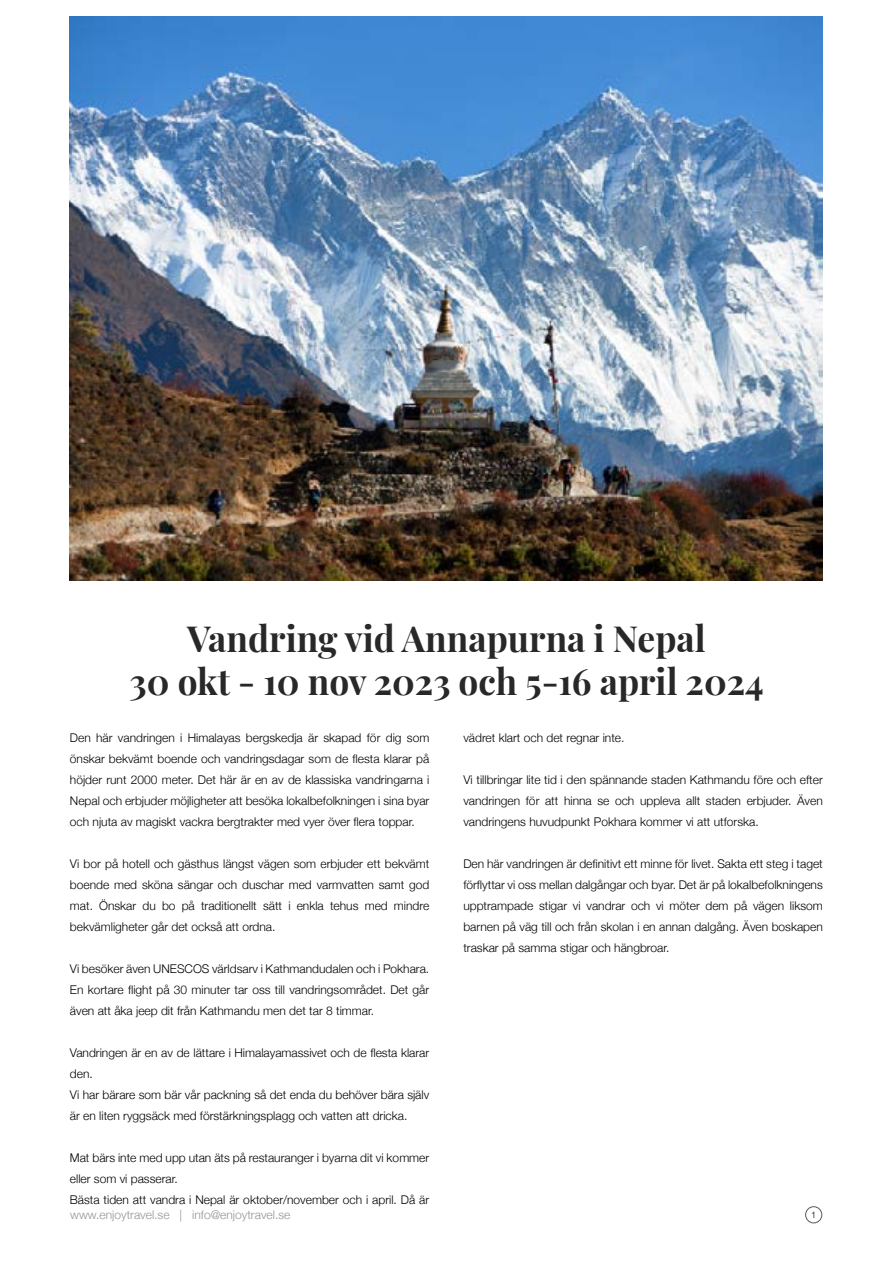
<style>
.page{position:relative;width:893px;height:1263px;background:#fff}
.page>*{position:absolute;margin:0;border:0;box-sizing:border-box;transform-origin:0 0}
.t1{font:700 36px/43.2px "Playfair Display";color:#292829;text-align:center}
.t2{font:300 12px/21px "Helvetica Neue";color:#000;text-align:justify}
.t3{font:300 12px "Helvetica Neue";color:#939598}
.t4{font:300 9px "Helvetica Neue";color:#000}
</style>
<div class="page">
<div style="left:805px;top:1206px;width:17px;height:17px;border:1px solid #58595b;border-radius:50%"></div>
<img style="left:70px;top:16px;width:753px;height:564px">
<h1 class="t1" style="left:130px;top:613px;width:636px">Vandring vid Annapurna i Nepal<br>30 okt - 10 nov 2023 och 5-16 april 2024</h1>
<p class="t2" style="left:70px;top:726px;width:361px">Den här vandringen i Himalayas bergskedja är skapad för dig som önskar bekvämt boende och vandringsdagar som de flesta klarar på höjder runt 2000 meter. Det här är en av de klassiska vandringarna i Nepal och erbjuder möjligheter att besöka lokalbefolkningen i sina byar och njuta av magiskt vackra bergtrakter med vyer över flera toppar.</p>
<p class="t2" style="left:70px;top:852px;width:361px">Vi bor på hotell och gästhus längst vägen som erbjuder ett bekvämt boende med sköna sängar och duschar med varmvatten samt god mat. Önskar du bo på traditionellt sätt i enkla tehus med mindre bekvämligheter går det också att ordna.</p>
<p class="t2" style="left:70px;top:957px;width:361px">Vi besöker även UNESCOS världsarv i Kathmandudalen och i Pokhara.<br>En kortare flight på 30 minuter tar oss till vandringsområdet. Det går även att åka jeep dit från Kathmandu men det tar 8 timmar.</p>
<p class="t2" style="left:70px;top:1041px;width:361px;text-align:left">Vandringen är en av de lättare i Himalayamassivet och de flesta klarar den.<br>Vi har bärare som bär vår packning så det enda du behöver bära själv är en liten ryggsäck med förstärkningsplagg och vatten att dricka.</p>
<p class="t2" style="left:70px;top:1146px;width:361px;text-align:left">Mat bärs inte med upp utan äts på restauranger i byarna dit vi kommer eller som vi passerar.<br>Bästa tiden att vandra i Nepal är oktober/november och i april. Då är</p>
<p class="t2" style="left:463px;top:726px;width:163px">vädret klart och det regnar inte.</p>
<p class="t2" style="left:463px;top:768px;width:361px">Vi tillbringar lite tid i den spännande staden Kathmandu före och efter vandringen för att hinna se och uppleva allt staden erbjuder. Även vandringens huvudpunkt Pokhara kommer vi att utforska.</p>
<p class="t2" style="left:463px;top:852px;width:361px">Den här vandringen är definitivt ett minne för livet. Sakta ett steg i taget förflyttar vi oss mellan dalgångar och byar. Det är på lokalbefolkningens upptrampade stigar vi vandrar och vi möter dem på vägen liksom barnen på väg till och från skolan i en annan dalgång. Även boskapen traskar på samma stigar och hängbroar.</p>
<p class="t3" style="left:70px;top:1205px;width:222px">www.enjoytravel.se | info@enjoytravel.se</p>
<p class="t4" style="left:811px;top:1207px;width:7px">1</p>
</div>
